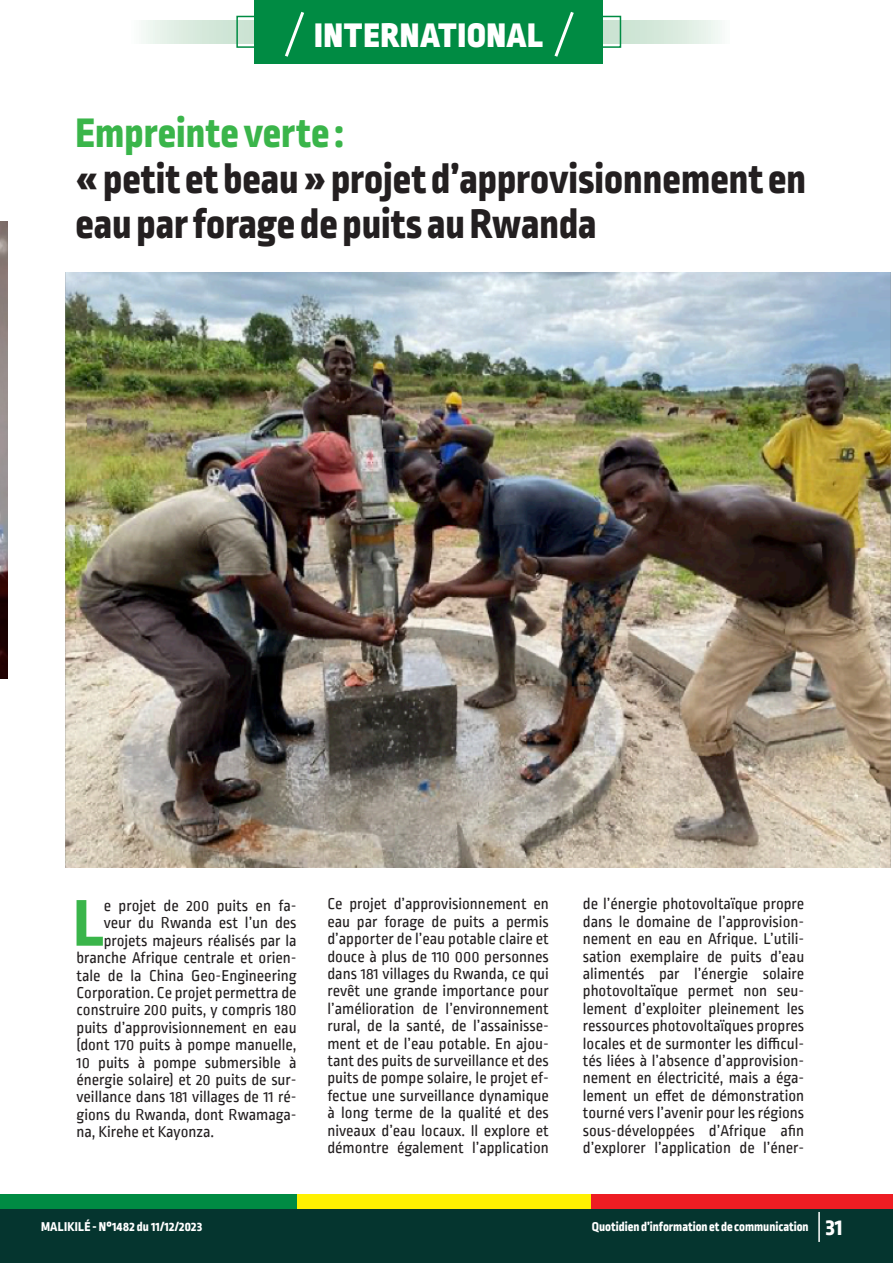
<style>
.page{position:relative;width:893px;height:1263px;background:#fff}
.page>*{position:absolute;margin:0;border:0;box-sizing:border-box;transform-origin:0 0}
.t1{font:800 69.6px "Ropa Sans Pro";color:#3ab54a}
.t2{font:800 43.5px/45px "Ropa Sans Pro";color:#231f20}
.t3{font:800 43.5px "Ropa Sans Pro";color:#3ab54a}
.t4{font:900 36px "Ropa Sans Pro";letter-spacing:.03em;color:#fff}
.t5{font:16.5px/17.4px "Ropa Sans PTT";color:#231f20;text-align:justify}
.t6{font:800 13.5px "Ropa Sans Pro";color:#fff}
.t7{font:800 13.5px "Ropa Sans Pro";letter-spacing:.02em;color:#fff}
.s1{font-size:24px}
</style>
<div class="page">
<div style="left:0;top:1195px;width:297px;height:17px;background:#008b43"></div>
<div style="left:297px;top:1195px;width:297px;height:17px;background:#fff101"></div>
<div style="left:592px;top:1195px;width:301px;height:17px;background:#ee1d23"></div>
<div style="left:0;top:1209px;width:893px;height:54px;background:#05352f"></div>
<hr style="left:818px;top:1212px;width:2px;height:30px;background:#fff">
<img style="left:0;top:221px;width:7px;height:457px">
<svg style="left:141px;top:20px;width:581px;height:23px;background:#d9ebde"></svg>
<div style="left:236px;top:16px;width:385px;height:32px;border:2px solid #008b43"></div>
<div style="left:254px;top:0;width:349px;height:64px;background:#008b43"></div>
<svg style="left:285px;top:11px;width:19px;height:46px"></svg>
<svg style="left:554px;top:11px;width:20px;height:46px"></svg>
<img style="left:65px;top:272px;width:826px;height:595px">
<p class="t4" style="left:315px;top:13px;width:230px">INTERNATIONAL</p>
<p class="t3" style="left:75px;top:108px;width:270px">Empreinte verte :</p>
<p class="t2" style="left:75px;top:158px;width:732px">« petit et beau » projet d’approvisionnement en eau par forage de puits au Rwanda</p>
<p class="t1" style="left:73px;top:882px;width:32px">L</p>
<p class="t5" style="left:104px;top:898px;width:194px">e projet de 200 puits en fa-</p>
<p class="t5" style="left:104px;top:915px;width:194px">veur du Rwanda est l’un des</p>
<p class="t5" style="left:104px;top:933px;width:194px">projets majeurs réalisés par la</p>
<p class="t5" style="left:77px;top:950px;width:222px">branche Afrique centrale et orien-</p>
<p class="t5" style="left:77px;top:967px;width:222px">tale de la China Geo-Engineering</p>
<p class="t5" style="left:77px;top:985px;width:222px">Corporation. Ce projet permettra de</p>
<p class="t5" style="left:77px;top:1002px;width:222px">construire 200 puits, y compris 180</p>
<p class="t5" style="left:77px;top:1020px;width:222px">puits d’approvisionnement en eau</p>
<p class="t5" style="left:77px;top:1037px;width:222px">(dont 170 puits à pompe manuelle,</p>
<p class="t5" style="left:77px;top:1054px;width:222px">10 puits à pompe submersible à</p>
<p class="t5" style="left:77px;top:1072px;width:222px">énergie solaire) et 20 puits de sur-</p>
<p class="t5" style="left:77px;top:1089px;width:222px">veillance dans 181 villages de 11 ré-</p>
<p class="t5" style="left:77px;top:1107px;width:222px">gions du Rwanda, dont Rwamaga-</p>
<p class="t5" style="left:77px;top:1124px;width:139px">na, Kirehe et Kayonza.</p>
<p class="t5" style="left:327px;top:896px;width:223px">Ce projet d’approvisionnement en eau par forage de puits a permis d’apporter de l’eau potable claire et douce à plus de 110 000 personnes dans 181 villages du Rwanda, ce qui revêt une grande importance pour l’amélioration de l’environnement rural, de la santé, de l’assainisse&shy;ment et de l’eau potable. En ajou&shy;tant des puits de surveillance et des puits de pompe solaire, le projet ef&shy;fectue une surveillance dynamique à long terme de la qualité et des niveaux d’eau locaux. Il explore et démontre également l’application</p>
<p class="t5" style="left:583px;top:896px;width:223px">de l’énergie photovoltaïque propre dans le domaine de l’approvision&shy;nement en eau en Afrique. L’utili&shy;sation exemplaire de puits d’eau alimentés par l’énergie solaire photovoltaïque permet non seu&shy;lement d’exploiter pleinement les ressources photovoltaïques propres locales et de surmonter les difficul&shy;tés liées à l’absence d’approvision&shy;nement en électricité, mais a éga&shy;lement un effet de démonstration tourné vers l’avenir pour les régions sous-développées d’Afrique afin d’explorer l’application de l’éner-</p>
<p class="t7" style="left:41px;top:1219px;width:163px">MALIKILÉ - N°1482 du 11/12/2023</p>
<p class="t6" style="left:592px;top:1219px;width:252px">Quotidien d’information et de communication <span class="s1">31</span></p>
</div>
